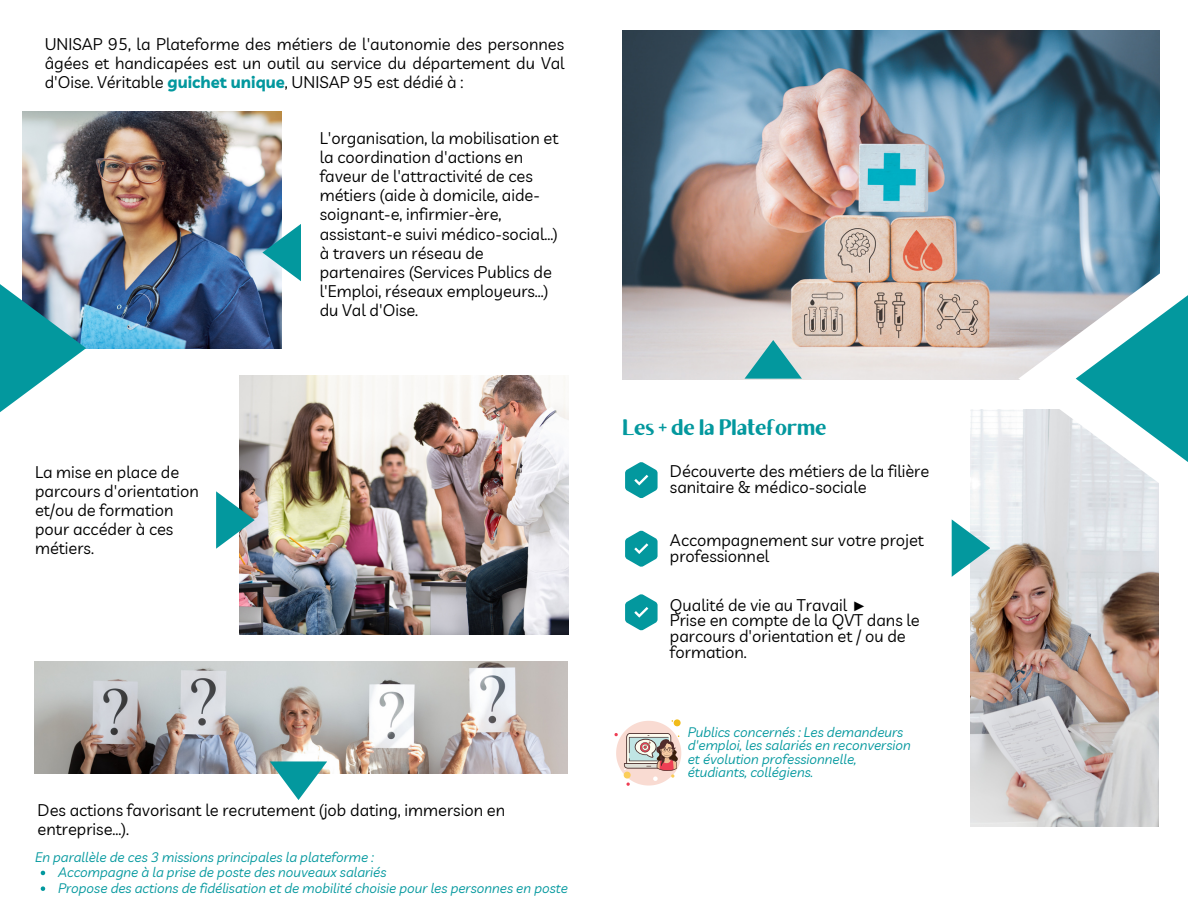
<style>
.page{position:relative;width:1188px;height:918px;background:#fff}
.page>*{position:absolute;margin:0;border:0;box-sizing:border-box;transform-origin:0 0}
.t1{font:700 22.5px "Brixton Sans TC";color:#03989e}
.t2{font:16.5px/19.2px "Livvic";color:#000}
.t3{font:italic 13.5px/13.5px "Livvic";color:#03989e}
.s1{font-weight:700;color:#03989e}
.s2{font-family:"Liberation Serif"}
</style>
<div class="page">
<img style="left:22px;top:112px;width:259px;height:236px">
<img style="left:239px;top:376px;width:330px;height:258px">
<img style="left:623px;top:30px;width:536px;height:349px">
<img style="left:971px;top:409px;width:188px;height:417px">
<img style="left:35px;top:662px;width:533px;height:111px">
<svg style="left:216px;top:491px;width:39px;height:58px"></svg>
<svg style="left:0;top:272px;width:86px;height:140px"></svg>
<svg style="left:270px;top:761px;width:57px;height:39px"></svg>
<svg style="left:745px;top:340px;width:57px;height:39px;background:#75bbbd"></svg>
<svg style="left:952px;top:519px;width:38px;height:58px"></svg>
<svg style="left:1019px;top:253px;width:169px;height:252px"></svg>
<svg style="left:262px;top:224px;width:39px;height:57px;background:#55a7b5"></svg>
<svg style="left:625px;top:462px;width:33px;height:36px"></svg>
<svg style="left:625px;top:531px;width:33px;height:36px"></svg>
<svg style="left:625px;top:594px;width:33px;height:36px"></svg>
<svg style="left:614px;top:719px;width:67px;height:67px"></svg>
<svg style="left:41px;top:871px;width:4px;height:4px"></svg>
<svg style="left:41px;top:886px;width:4px;height:5px"></svg>
<p class="t2" style="left:45px;top:34px;width:521px;text-align:justify">UNISAP 95, la Plateforme des métiers de l'autonomie des personnes âgées et handicapées est un outil au service du département du Val d'Oise. Véritable <span class="s1">guichet unique</span>, UNISAP 95 est dédié à :</p>
<p class="t2" style="left:35px;top:462px;width:165px">La mise en place de parcours d'orientation et/ou de formation pour accéder à ces métiers.</p>
<p class="t2" style="left:320px;top:128px;width:240px">L'organisation, la mobilisation et la coordination d'actions en faveur de l'attractivité de ces métiers (aide à domicile, aide&shy;soignant-e, infirmier-ère, assistant-e suivi médico-social...) à travers un réseau de partenaires (Services Publics de l'Emploi, réseaux employeurs...) du Val d'Oise.</p>
<p class="t2" style="left:38px;top:800px;width:469px">Des actions favorisant le recrutement (job dating, immersion en entreprise...).</p>
<p class="t3" style="left:35px;top:850px;width:340px">En parallèle de ces 3 missions principales la plateforme :</p>
<p class="t3" style="left:58px;top:864px;width:512px;line-height:15.8px">Accompagne à la prise de poste des nouveaux salariés<br>Propose des actions de fidélisation et de mobilité choisie pour les personnes en poste</p>
<h1 class="t1" style="left:623px;top:419px;width:206px">Les + de la Plateforme</h1>
<p class="t2" style="left:670px;top:463px;width:261px;line-height:15.8px">Découverte des métiers de la filière sanitaire &amp; médico-sociale</p>
<p class="t2" style="left:670px;top:532px;width:256px;line-height:15.8px">Accompagnement sur votre projet professionnel</p>
<p class="t2" style="left:670px;top:597px;width:251px;line-height:15.8px">Qualité de vie au Travail <span class="s2">►<br></span>Prise en compte de la QVT dans le parcours d'orientation et / ou de formation.</p>
<p class="t3" style="left:688px;top:725px;width:225px">Publics concernés : Les demandeurs d'emploi, les salariés en reconversion et évolution professionnelle, étudiants, collégiens.</p>
</div>
